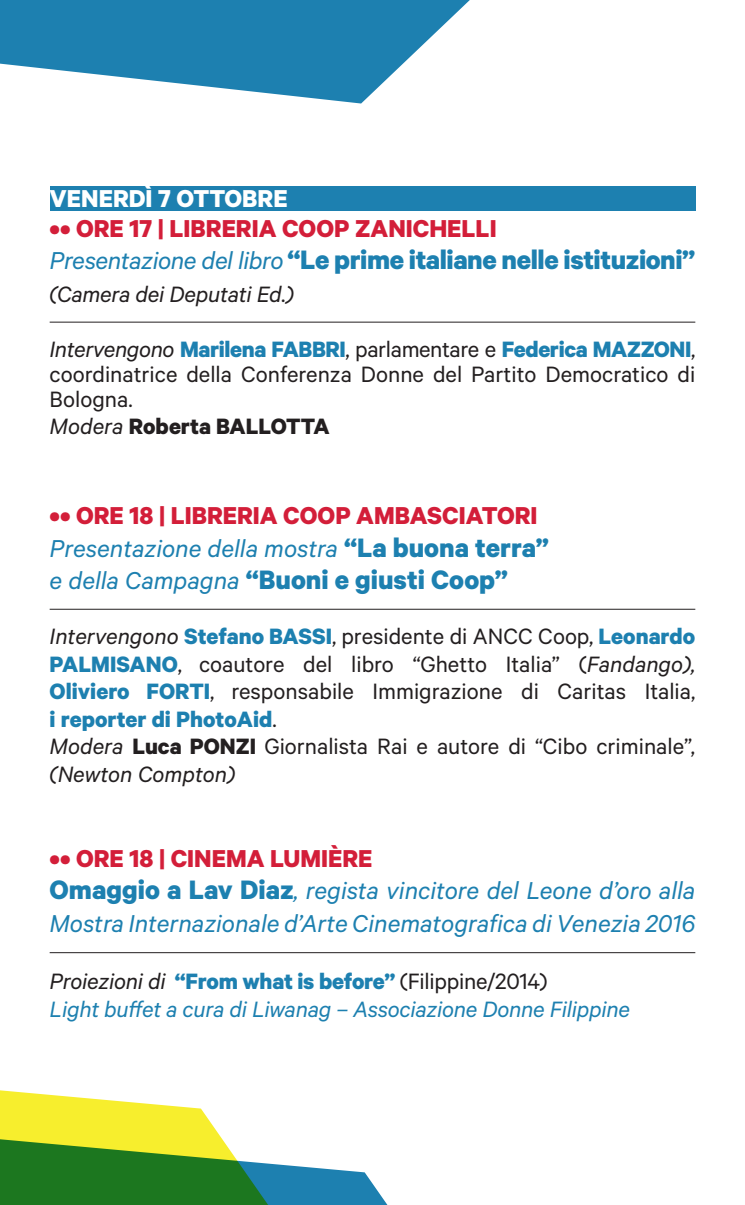
<style>
.page{position:relative;width:745px;height:1205px;background:#fff}
.page>*{position:absolute;margin:0;border:0;box-sizing:border-box;transform-origin:0 0}
.t1{font:700 30px "Calibre";letter-spacing:-.015em;color:#1d80b0}
.t2{font:italic 27.5px/32.5px "Calibre";color:#1d80b0}
.t3{font:700 27.5px/32.5px "Calibre";color:#d31e39}
.t4{font:700 27.5px "Calibre";color:#fff}
.t5{font:25px/27.5px "Calibre";color:#231f20;text-align:justify}
.t6{font:italic 25px/27.5px "Calibre";letter-spacing:-.01em;color:#1d80b0}
.t7{font:italic 25px "Calibre";letter-spacing:-.01em;color:#231f20}
.t8{font:700 25px "Calibre";color:#231f20}
.s1{font-weight:400;font-style:italic;font-size:27.5px}
.s2{font-style:italic}
.s3{font-weight:700;color:#1d80b0}
.s4{font-weight:400;font-style:italic}
.s5{font-weight:400;font-style:italic;color:#1d80b0}
.s6{font-size:30px;color:#1d80b0}
.s7{font-weight:700}
.s8{font-weight:700;font-style:normal;color:#d31e39}
.s9{font-weight:700;font-style:normal;font-size:30px}
.s10{color:#231f20}
.s11{font-weight:700;font-style:normal}
.s12{font-style:normal;color:#231f20}
</style>
<div class="page">
<svg style="left:0;top:1090px;width:388px;height:115px"></svg>
<div style="left:50px;top:186px;width:644px;height:25px;background:#1d80b0"></div>
<hr style="left:50px;top:322px;width:644px;height:1px;background:#231f20">
<hr style="left:50px;top:609px;width:644px;height:1px;background:#231f20">
<hr style="left:50px;top:952px;width:644px;height:1px;background:#231f20">
<svg style="left:0;top:0;width:470px;height:104px;fill:#1d80b0"></svg>
<p class="t4" style="left:50px;top:181px;width:239px">VENERDÌ 7 OTTOBRE</p>
<p class="t3" style="left:50px;top:211px;width:448px">•• ORE 17 | LIBRERIA COOP ZANICHELLI</p>
<p class="t1" style="left:50px;top:241px;width:646px"><span class="s1">Presentazione del libro</span> “Le prime italiane nelle istituzioni”</p>
<p class="t7" style="left:50px;top:279px;width:245px">(Camera dei Deputati Ed.)</p>
<p class="t5" style="left:50px;top:335px;width:646px;line-height:25px"><span class="s2">Intervengono</span> <span class="s3">Marilena FABBRI</span>, parlamentare e <span class="s3">Federica MAZZONI</span>, coordinatrice della Conferenza Donne del Partito Democratico di Bologna.</p>
<p class="t8" style="left:50px;top:411px;width:281px"><span class="s4">Modera</span> Roberta BALLOTTA</p>
<p class="t3" style="left:50px;top:498px;width:500px">•• ORE 18 | LIBRERIA COOP AMBASCIATORI<br><span class="s5">Presentazione della mostra</span> <span class="s6">“La buona terra”</span></p>
<p class="t1" style="left:50px;top:561px;width:459px"><span class="s1">e della Campagna</span> “Buoni e giusti Coop”</p>
<p class="t5" style="left:50px;top:622px;width:646px;text-align:left"><span class="s2">Intervengono</span> <span class="s3">Stefano BASSI</span>, presidente di ANCC Coop, <span class="s3">Leonardo PALMISANO</span>, coautore del libro “Ghetto Italia” (<span class="s2">Fandango), </span><span class="s3">Oliviero FORTI</span>, responsabile Immigrazione di Caritas Italia, <span class="s3">i reporter di PhotoAid</span>.<br><span class="s2">Modera</span> <span class="s7">Luca PONZI</span> Giornalista Rai e autore di “Cibo criminale”, <span class="s2">(Newton Compton)</span></p>
<p class="t2" style="left:50px;top:841px;width:646px"><span class="s8">•• ORE 18 | CINEMA LUMIÈRE<br></span><span class="s9">Omaggio a Lav Diaz</span>, regista vincitore del Leone d’oro alla<br>Mostra Internazionale d’Arte Cinematografica di Venezia 2016</p>
<p class="t6" style="left:50px;top:967px;width:581px"><span class="s10">Proiezioni di</span> <span class="s11">“From what is before”</span> <span class="s12">(Filippine/2014)<br></span>Light buffet a cura di Liwanag – Associazione Donne Filippine</p>
</div>
